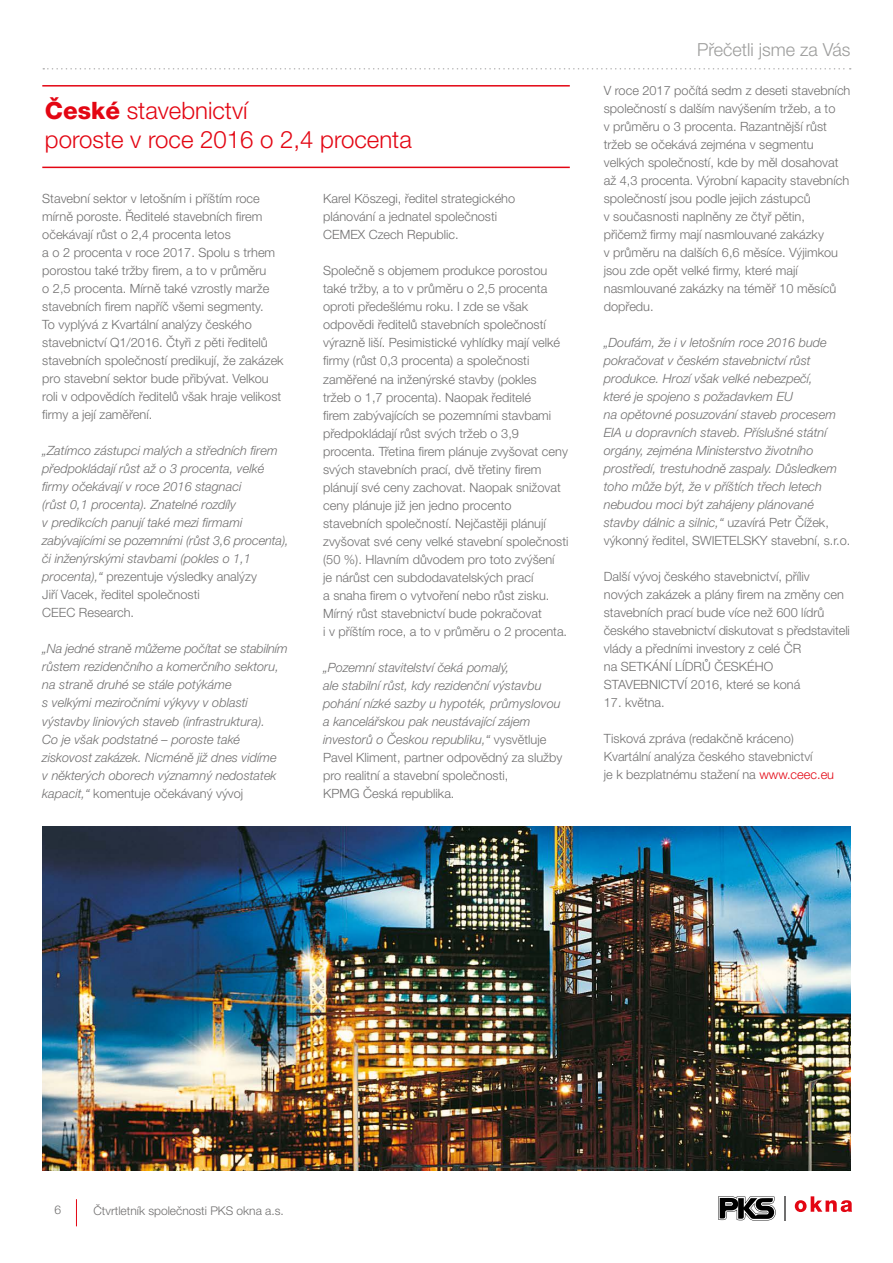
<style>
.page{position:relative;width:893px;height:1263px;background:#fff}
.page>*{position:absolute;margin:0;border:0;box-sizing:border-box;transform-origin:0 0}
.t1{font:300 24px/28.8px "Helvetica Neue CE";color:#e30613}
.t2{font:300 18px "Helvetica Neue CE";color:#9d9d9c}
.t3{font:300 12.75px/18px "Helvetica Neue CE";color:#706f6f}
.t4{font:italic 300 12.75px/18px "Helvetica Neue CE";color:#706f6f}
.t5{font:300 12px "Helvetica Neue CE";color:#706f6f}
.s1{font-weight:800}
.s2{font-style:normal}
.s3{color:#e30613}
</style>
<div class="page">
<svg style="left:785px;top:1196px;width:1px;height:24px"></svg>
<svg style="left:795px;top:1196px;width:57px;height:16px"></svg>
<svg style="left:718px;top:1196px;width:58px;height:24px"></svg>
<svg style="left:76px;top:1199px;width:1px;height:27px"></svg>
<hr style="left:42px;top:85px;width:528px;height:2px;background:#e30613">
<hr style="left:42px;top:167px;width:528px;height:1px;background:#e30613">
<img style="left:42px;top:826px;width:808px;height:344px">
<svg style="left:43px;top:68px;width:808px;height:2px"></svg>
<h1 class="t1" style="left:45px;top:97px;width:368px"><span class="s1">České</span> stavebnictví<br>poroste v roce 2016 o 2,4 procenta</h1>
<p class="t3" style="left:42px;top:190px;width:243px">Stavební sektor v letošním i příštím roce mírně poroste. Ředitelé stavebních firem očekávají růst o 2,4 procenta letos<br>a o 2 procenta v roce 2017. Spolu s trhem porostou také tržby firem, a to v průměru<br>o 2,5 procenta. Mírně také vzrostly marže stavebních firem napříč všemi segmenty.<br>To vyplývá z Kvartální analýzy českého stavebnictví Q1/2016. Čtyři z pěti ředitelů stavebních společností predikují, že zakázek pro stavební sektor bude přibývat. Velkou roli v odpovědích ředitelů však hraje velikost firmy a její zaměření.</p>
<p class="t4" style="left:42px;top:442px;width:248px">„Zatímco zástupci malých a středních firem předpokládají růst až o 3 procenta, velké firmy očekávají v roce 2016 stagnaci<br>(růst 0,1 procenta). Znatelné rozdíly<br>v predikcích panují také mezi firmami zabývajícími se pozemními (růst 3,6 procenta), či inženýrskými stavbami (pokles o 1,1 procenta),“ <span class="s2">prezentuje výsledky analýzy<br>Jiří Vacek, ředitel společnosti<br>CEEC Research.</span></p>
<p class="t4" style="left:42px;top:640px;width:247px">„Na jedné straně můžeme počítat se stabilním růstem rezidenčního a komerčního sektoru, na straně druhé se stále potýkáme<br>s velkými meziročními výkyvy v oblasti výstavby liniových staveb (infrastruktura).<br>Co je však podstatné – poroste také ziskovost zakázek. Nicméně již dnes vidíme<br>v některých oborech významný nedostatek kapacit,“ <span class="s2">komentuje očekávaný vývoj</span></p>
<p class="t3" style="left:323px;top:190px;width:194px">Karel Köszegi, ředitel strategického plánování a jednatel společnosti<br>CEMEX Czech Republic.</p>
<p class="t3" style="left:323px;top:262px;width:247px">Společně s objemem produkce porostou také tržby, a to v průměru o 2,5 procenta oproti předešlému roku. I zde se však odpovědi ředitelů stavebních společností výrazně liší. Pesimistické vyhlídky mají velké firmy (růst 0,3 procenta) a společnosti zaměřené na inženýrské stavby (pokles<br>tržeb o 1,7 procenta). Naopak ředitelé<br>firem zabývajících se pozemními stavbami předpokládají růst svých tržeb o 3,9 procenta. Třetina firem plánuje zvyšovat ceny svých stavebních prací, dvě třetiny firem plánují své ceny zachovat. Naopak snižovat ceny plánuje již jen jedno procento stavebních společností. Nejčastěji plánují zvyšovat své ceny velké stavební společnosti (50 %). Hlavním důvodem pro toto zvýšení<br>je nárůst cen subdodavatelských prací<br>a snaha firem o vytvoření nebo růst zisku.<br>Mírný růst stavebnictví bude pokračovat<br>i v příštím roce, a to v průměru o 2 procenta.</p>
<p class="t4" style="left:323px;top:658px;width:241px">„Pozemní stavitelství čeká pomalý,<br>ale stabilní růst, kdy rezidenční výstavbu pohání nízké sazby u hypoték, průmyslovou a kancelářskou pak neustávající zájem investorů o Českou republiku,“ <span class="s2">vysvětluje Pavel Kliment, partner odpovědný za služby pro realitní a stavební společnosti,<br>KPMG Česká republika.</span></p>
<h2 class="t2" style="left:697px;top:39px;width:155px">Přečetli jsme za Vás</h2>
<p class="t3" style="left:604px;top:82px;width:248px">V roce 2017 počítá sedm z deseti stavebních společností s dalším navýšením tržeb, a to<br>v průměru o 3 procenta. Razantnější růst tržeb se očekává zejména v segmentu velkých společností, kde by měl dosahovat až 4,3 procenta. Výrobní kapacity stavebních společností jsou podle jejich zástupců<br>v současnosti naplněny ze čtyř pětin, přičemž firmy mají nasmlouvané zakázky<br>v průměru na dalších 6,6 měsíce. Výjimkou jsou zde opět velké firmy, které mají nasmlouvané zakázky na téměř 10 měsíců dopředu.</p>
<p class="t4" style="left:604px;top:334px;width:248px">„Doufám, že i v letošním roce 2016 bude pokračovat v českém stavebnictví růst produkce. Hrozí však velké nebezpečí,<br>které je spojeno s požadavkem EU<br>na opětovné posuzování staveb procesem EIA u dopravních staveb. Příslušné státní orgány, zejména Ministerstvo životního prostředí, trestuhodně zaspaly. Důsledkem toho může být, že v příštích třech letech nebudou moci být zahájeny plánované stavby dálnic a silnic,“ <span class="s2">uzavírá Petr Čížek, výkonný ředitel, SWIETELSKY stavební, s.r.o.</span></p>
<p class="t3" style="left:604px;top:568px;width:248px">Další vývoj českého stavebnictví, příliv nových zakázek a plány firem na změny cen stavebních prací bude více než 600 lídrů českého stavebnictví diskutovat s představiteli vlády a předními investory z celé ČR<br>na SETKÁNÍ LÍDRŮ ČESKÉHO STAVEBNICTVÍ 2016, které se koná</p>
<p class="t3" style="left:604px;top:694px;width:62px">17. května.</p>
<p class="t3" style="left:604px;top:730px;width:232px">Tisková zpráva (redakčně kráceno)<br>Kvartální analýza českého stavebnictví<br>je k bezplatnému stažení na <span class="s3">www.ceec.eu</span></p>
<p class="t5" style="left:54px;top:1203px;width:8px">6</p>
<p class="t5" style="left:93px;top:1204px;width:192px">Čtvrtletník společnosti PKS okna a.s.</p>
</div>
